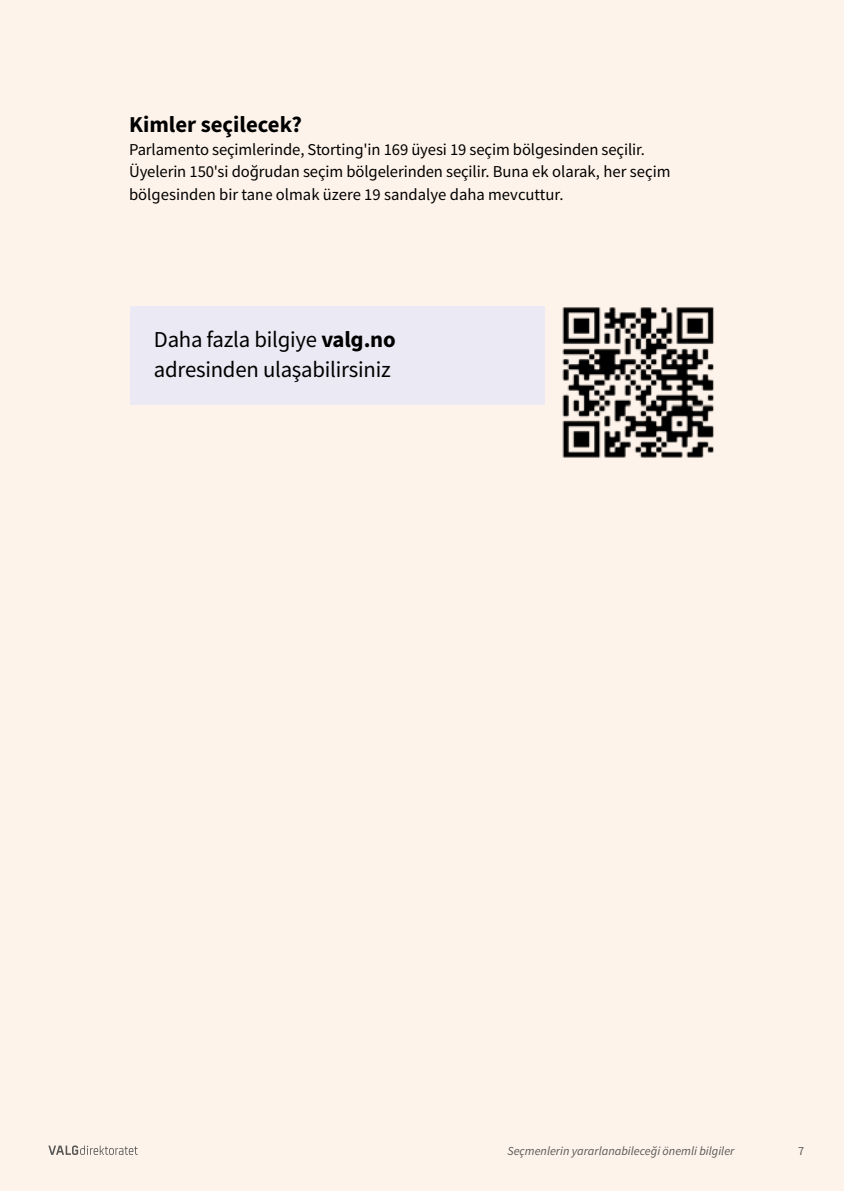
<style>
.page{position:relative;width:844px;height:1191px;background:#fff}
.page>*{position:absolute;margin:0;border:0;box-sizing:border-box;transform-origin:0 0}
.t1{font:22.75px/29.8px "Source Sans Pro";letter-spacing:-.01em;color:#000}
.t2{font:700 22.75px "Source Sans Pro";color:#000}
.t3{font:16.62px/22.8px "Source Sans Pro";letter-spacing:-.005em;color:#000}
.t4{font:italic 12.25px "Source Sans Pro";color:#575756}
.t5{font:12.25px "Source Sans Pro";color:#575756}
.s1{font-weight:700}
</style>
<div class="page">
<div style="left:0;top:0;width:843px;height:1191px;background:#fef3ea"></div>
<svg style="left:48px;top:1145px;width:90px;height:10px"></svg>
<img style="left:562px;top:307px;width:152px;height:151px">
<div style="left:130px;top:306px;width:414px;height:99px;background:#ebe9f3"></div>
<h1 class="t2" style="left:129px;top:109px;width:174px">Kimler seçilecek?</h1>
<p class="t3" style="left:129px;top:138px;width:543px">Parlamento seçimlerinde, Storting'in 169 üyesi 19 seçim bölgesinden seçilir.<br>Üyelerin 150'si doğrudan seçim bölgelerinden seçilir. Buna ek olarak, her seçim bölgesinden bir tane olmak üzere 19 sandalye daha mevcuttur.</p>
<h1 class="t1" style="left:154px;top:324px;width:243px">Daha fazla bilgiye <span class="s1">valg.no </span>adresinden ulaşabilirsiniz</h1>
<p class="t4" style="left:507px;top:1142px;width:228px">Seçmenlerin yararlanabileceği önemli bilgiler</p>
<p class="t5" style="left:798px;top:1142px;width:8px">7</p>
</div>
